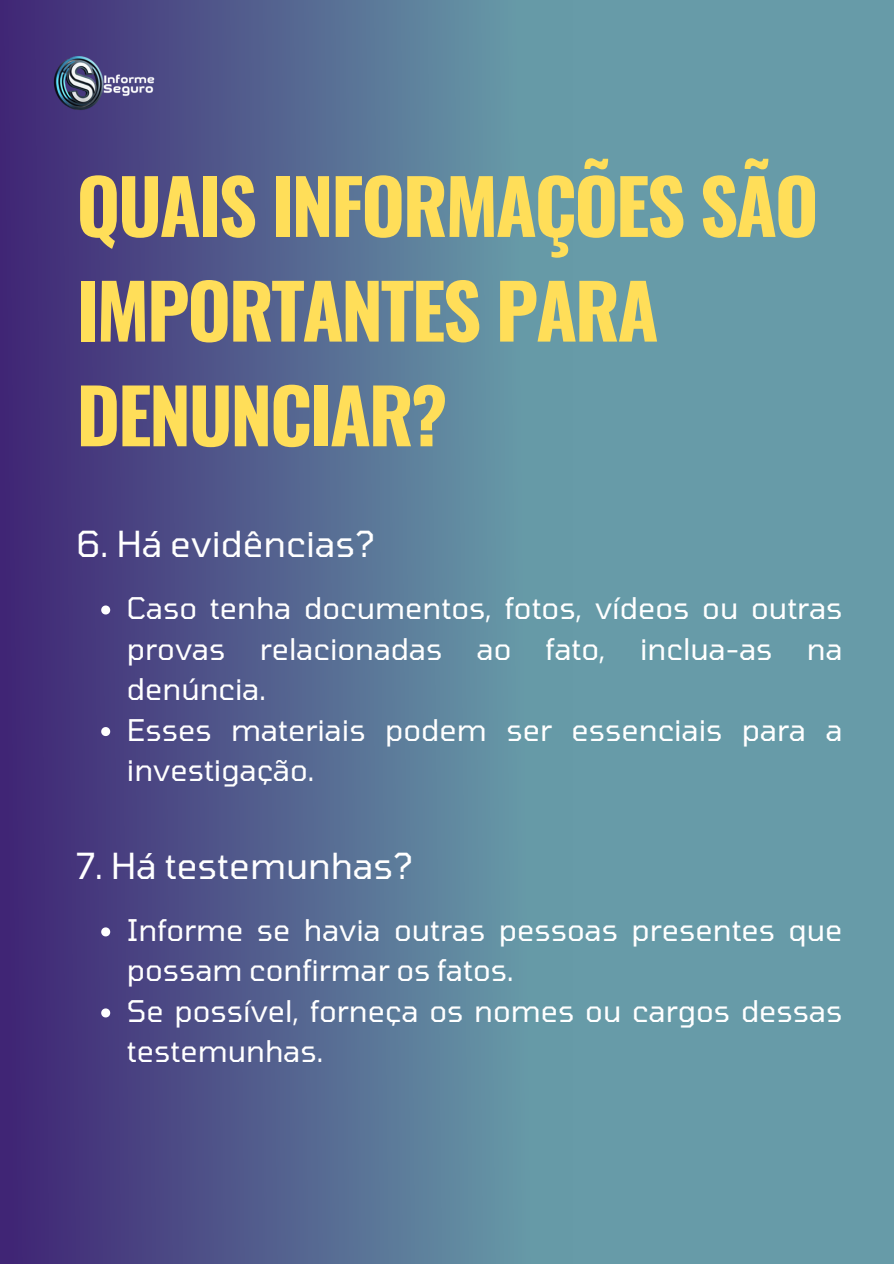
<style>
.page{position:relative;width:894px;height:1264px;background:#fff}
.page>*{position:absolute;margin:0;border:0;box-sizing:border-box;transform-origin:0 0}
.t1{font:700 75px/104.7px "Oswald";letter-spacing:-.035em;color:#ffde59}
.t2{font:35.7px "Tomorrow";color:#fff}
.t3{font:29.7px/40.5px "Tomorrow";color:#fff}
</style>
<div class="page">
<div style="left:0;top:0;width:893px;height:1263px;background:#679ba8"></div>
<div style="left:0;top:0;width:572px;height:1263px;background:linear-gradient(to right,#402575,#69a2ab)"></div>
<svg style="left:101px;top:605px;width:9px;height:9px"></svg>
<svg style="left:101px;top:727px;width:9px;height:9px"></svg>
<svg style="left:101px;top:927px;width:9px;height:9px"></svg>
<svg style="left:101px;top:1008px;width:9px;height:9px"></svg>
<img style="left:54px;top:39px;width:100px;height:100px">
<p class="t1" style="left:76px;top:151px;width:743px">QUAIS INFORMAÇÕES SÃO<br>IMPORTANTES PARA<br>DENUNCIAR?</p>
<p class="t2" style="left:76px;top:521px;width:299px">6. Há evidências?</p>
<h1 class="t3" style="left:127px;top:587px;width:717px;text-align:justify">Caso tenha documentos, fotos, vídeos ou outras provas relacionadas ao fato, inclua-as na denúncia.</h1>
<h2 class="t3" style="left:127px;top:708px;width:717px">Esses materiais podem ser essenciais para a investigação.</h2>
<p class="t2" style="left:76px;top:843px;width:338px">7. Há testemunhas?</p>
<p class="t3" style="left:127px;top:908px;width:717px">Informe se havia outras pessoas presentes que possam confirmar os fatos.</p>
<h2 class="t3" style="left:127px;top:989px;width:717px">Se possível, forneça os nomes ou cargos dessas testemunhas.</h2>
</div>
